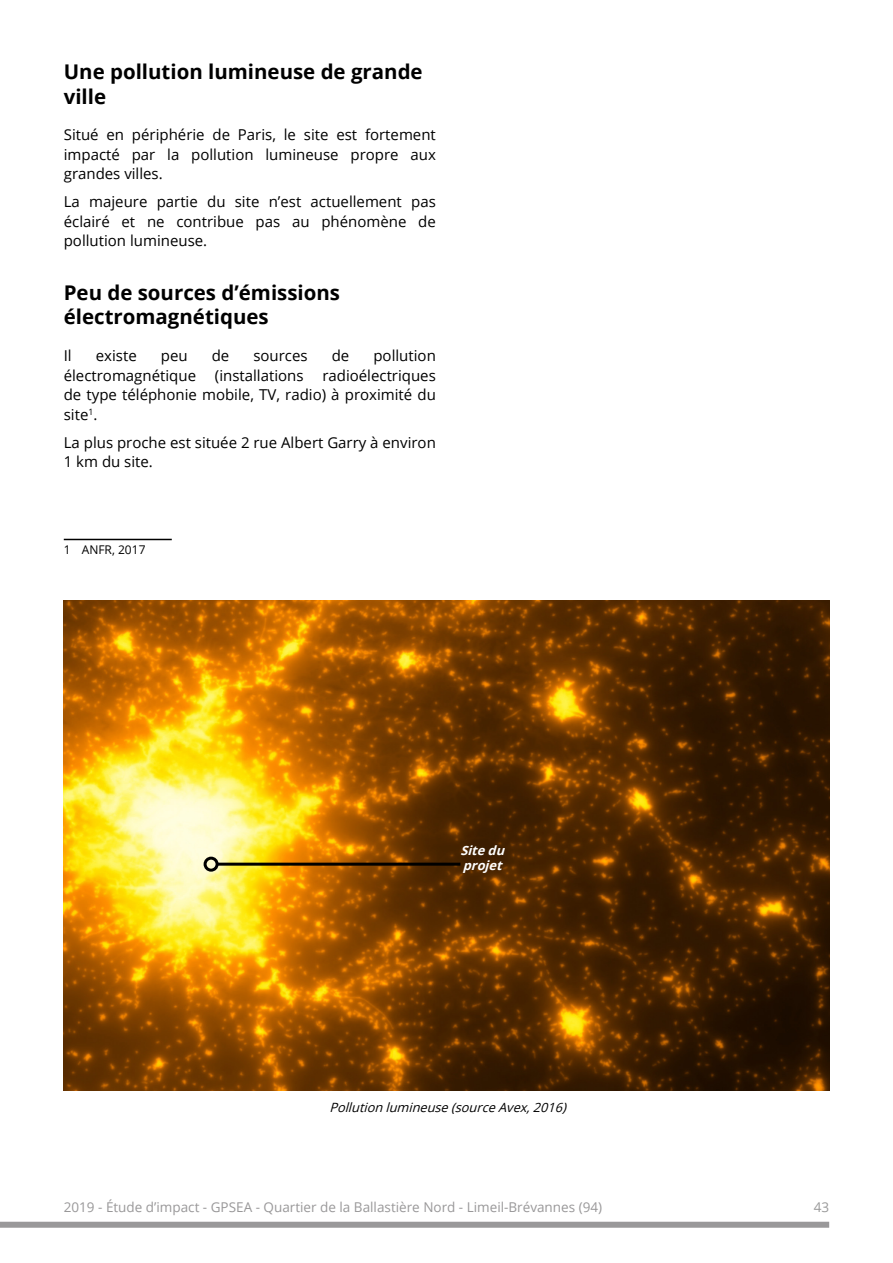
<style>
.page{position:relative;width:893px;height:1263px;background:#fff}
.page>*{position:absolute;margin:0;border:0;box-sizing:border-box;transform-origin:0 0}
.t1{font:700 20.25px/24.3px "Open Sans";color:#000}
.t2{font:15px/19.5px "Open Sans";color:#000;text-align:justify}
.t3{font:13.5px "Open Sans";color:#999899}
.t4{font:13.5px "Open Sans";color:#999}
.t5{font:italic 12.75px "Open Sans";color:#000}
.t6{font:italic 700 12.75px/15.3px "Open Sans";color:#fff}
.t7{font:12px "Open Sans";color:#000}
</style>
<div class="page">
<div style="left:0;top:1222px;width:829px;height:6px;background:#999899"></div>
<img style="left:64px;top:600px;width:765px;height:490px">
<hr style="left:217px;top:863px;width:243px;height:3px;background:#000">
<div style="left:204px;top:857px;width:15px;height:15px;border:3px solid #000;border-radius:50%"></div>
<hr style="left:64px;top:539px;width:108px;height:1px;background:#000">
<h1 class="t1" style="left:64px;top:59px;width:360px">Une pollution lumineuse de grande ville</h1>
<p class="t2" style="left:64px;top:125px;width:374px">Situé en périphérie de Paris, le site est fortement impacté par la pollution lumineuse propre aux grandes villes.</p>
<p class="t2" style="left:64px;top:192px;width:374px">La majeure partie du site n’est actuellement pas éclairé et ne contribue pas au phénomène de pollution lumineuse.</p>
<h1 class="t1" style="left:64px;top:280px;width:278px">Peu de sources d’émissions électromagnétiques</h1>
<p class="t2" style="left:64px;top:345px;width:9px">Il</p>
<p class="t2" style="left:96px;top:345px;width:42px">existe</p>
<p class="t2" style="left:161px;top:345px;width:28px">peu</p>
<p class="t2" style="left:212px;top:345px;width:19px">de</p>
<p class="t2" style="left:253px;top:345px;width:56px">sources</p>
<p class="t2" style="left:332px;top:345px;width:19px">de</p>
<p class="t2" style="left:373px;top:345px;width:64px">pollution</p>
<p class="t2" style="left:64px;top:365px;width:134px">électromagnétique</p>
<p class="t2" style="left:215px;top:365px;width:90px">(installations</p>
<p class="t2" style="left:64px;top:365px;width:374px;text-indent:259px">radioélectriques de type téléphonie mobile, TV, radio) à proximité du site<sup>1</sup>.</p>
<p class="t2" style="left:64px;top:432px;width:374px">La plus proche est située 2 rue Albert Garry à environ<br>1 km du site.</p>
<p class="t7" style="left:64px;top:541px;width:83px">1 ANFR, 2017</p>
<p class="t6" style="left:460px;top:842px;width:50px">Sitedu projet</p>
<p class="t5" style="left:329px;top:1099px;width:243px">Pollutionlumineuse(sourceAvex,2016)</p>
<p class="t3" style="left:64px;top:1197px;width:540px">2019 - Étude d’impact - GPSEA - Quartier de la Ballastière Nord - Limeil-Brévannes (94)</p>
<p class="t4" style="left:814px;top:1197px;width:17px">43</p>
</div>
